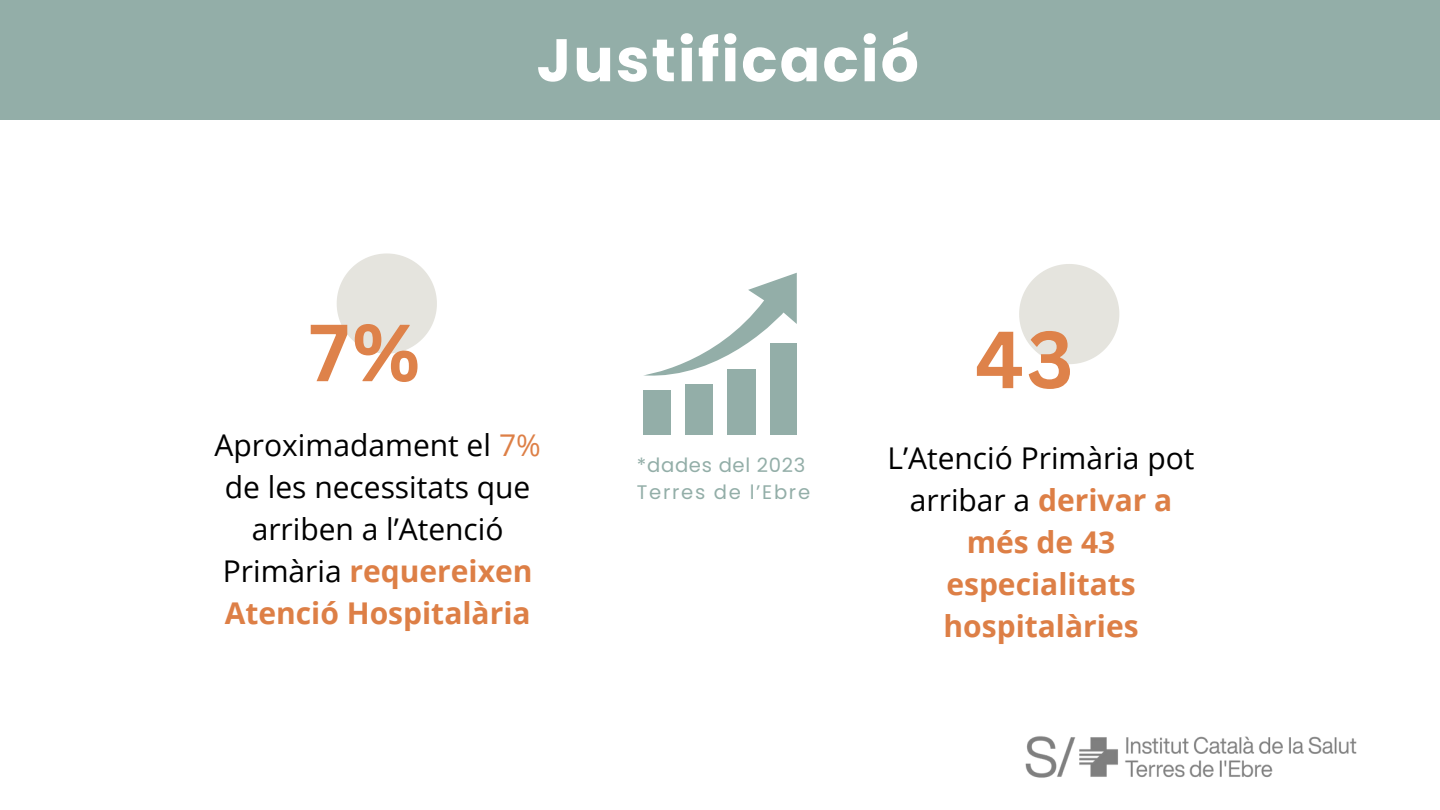
<style>
.page{position:relative;width:1440px;height:810px;background:#fff}
.page>*{position:absolute;margin:0;border:0;box-sizing:border-box;transform-origin:0 0}
.t1{font:700 79px "Canva Sans";color:#de824a}
.t2{font:700 60px "Poppins";letter-spacing:.035em;color:#fff}
.t3{font:30px/42px "Open Sans";color:#000;text-align:center}
.t4{font:700 30px/42px "Open Sans";color:#dd7f46;text-align:center}
.t5{font:19.6px "Poppins";letter-spacing:.085em;color:#93aea8}
.t6{font:19.6px "Poppins";letter-spacing:.035em;color:#93aea8}
.s1{color:#dd7f46}
.s2{font-weight:700;color:#dd7f46}
.s3{font-weight:400;color:#000}
</style>
<div class="page">
<div style="left:0;top:0;width:1440px;height:119px;background:#93aea8"></div>
<img style="left:1025px;top:736px;width:332px;height:42px">
<svg style="left:337px;top:253px;width:100px;height:101px"></svg>
<svg style="left:1019px;top:264px;width:100px;height:100px"></svg>
<div style="left:643px;top:390px;width:27px;height:45px;background:#93aea8"></div>
<div style="left:685px;top:384px;width:27px;height:51px;background:#93aea8"></div>
<div style="left:727px;top:369px;width:28px;height:66px;background:#93aea8"></div>
<div style="left:770px;top:343px;width:27px;height:92px;background:#93aea8"></div>
<svg style="left:644px;top:273px;width:153px;height:108px"></svg>
<p class="t2" style="left:537px;top:18px;width:384px">Justificació</p>
<h1 class="t1" style="left:309px;top:297px;width:113px">7%</h1>
<h3 class="t1" style="left:975px;top:304px;width:100px">43</h3>
<p class="t3" style="left:215px;top:423px;width:328px">Aproximadament el <span class="s1">7% </span>de les necessitats que arriben a l’Atenció<br>Primària <span class="s2">requereixen<br>Atenció Hospitalària</span></p>
<p class="t6" style="left:637px;top:451px;width:170px">*dades del 2023</p>
<p class="t5" style="left:637px;top:478px;width:175px">Terres de l’Ebre</p>
<p class="t4" style="left:888px;top:436px;width:308px"><span class="s3">L’Atenció Primària pot arribar a</span> derivar a més de 43 especialitats hospitalàries</p>
</div>
